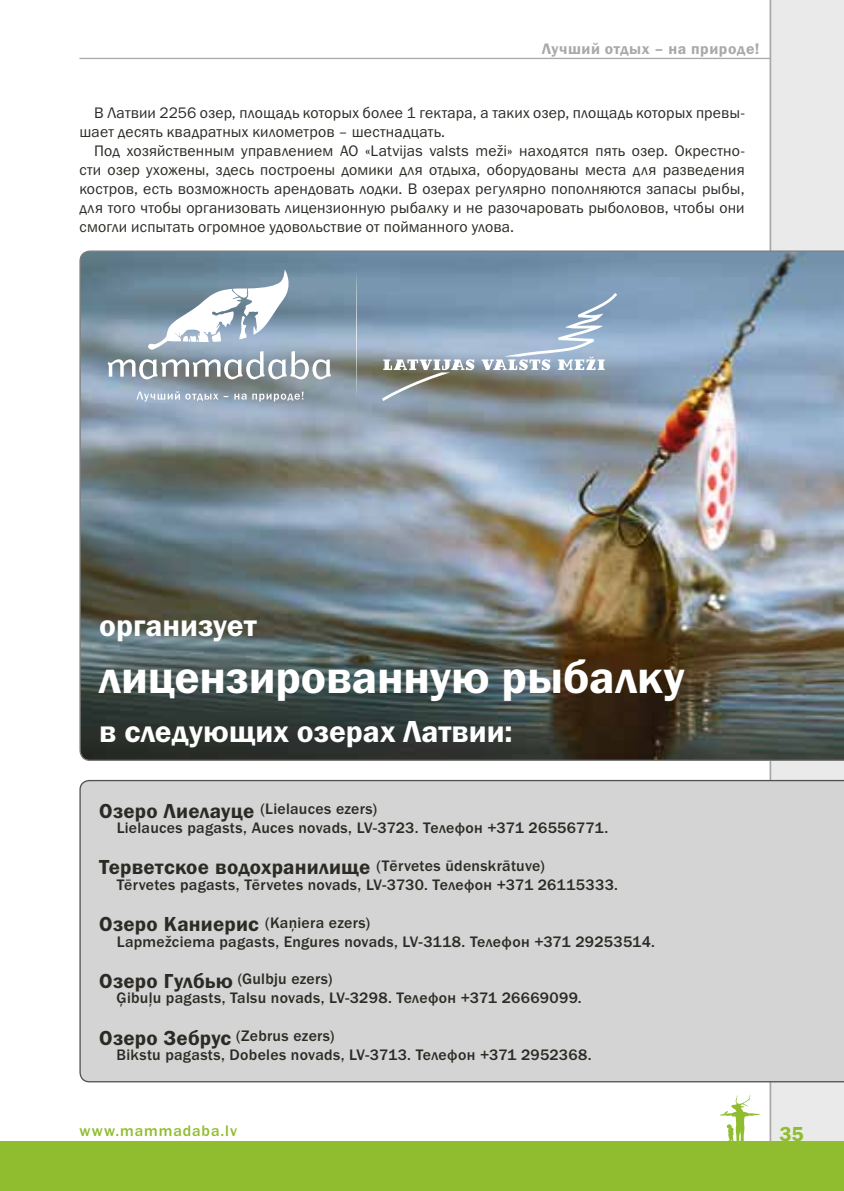
<style>
.page{position:relative;width:844px;height:1191px;background:#fff}
.page>*{position:absolute;margin:0;border:0;box-sizing:border-box;transform-origin:0 0}
.t1{font:600 47.25px "Franklin Gothic";color:#fff}
.t2{font:600 31.5px "Franklin Gothic";color:#fff}
.t3{font:600 21px "Franklin Gothic";letter-spacing:.015em;color:#2c2a25}
.t4{font:600 21px "Franklin Gothic";color:#90bd2f}
.t5{font:15.75px/18.9px "Franklin Gothic";letter-spacing:.01em;color:#2c2a25}
.t6{font:500 15.75px/18.9px "Franklin Gothic";letter-spacing:.02em;color:#2c2a25}
.t7{font:600 15.75px "Franklin Gothic";letter-spacing:.04em;color:#a8a9a8}
.t8{font:500 15.75px "Franklin Gothic";letter-spacing:.055em;color:#90bd2f}
.s1{font-weight:600;font-size:21px}
</style>
<div class="page">
<hr style="left:79px;top:58px;width:764px;height:1px;background:#a8a9a8">
<div style="left:769px;top:0;width:74px;height:1141px;background:#e9eae9"></div>
<div style="left:0;top:1141px;width:843px;height:50px;background:#90bd2f"></div>
<svg style="left:720px;top:1095px;width:40px;height:46px"></svg>
<img style="left:79px;top:250px;width:764px;height:511px">
<div style="left:79px;top:780px;width:764px;height:302px;background:#d3d4d3"></div>
<svg style="left:356px;top:271px;width:1px;height:129px"></svg>
<svg style="left:382px;top:359px;width:92px;height:42px;background:#91958e"></svg>
<svg style="left:481px;top:293px;width:136px;height:77px;background:#9bb2c9"></svg>
<svg style="left:108px;top:269px;width:223px;height:110px"></svg>
<svg style="left:136px;top:391px;width:167px;height:11px;background:#a5b2bf"></svg>
<p class="t7" style="left:542px;top:39px;width:219px">Лучший отдых – на природе!</p>
<p class="t5" style="left:79px;top:104px;width:666px;text-indent:15px">В Латвии 2256 озер, площадь которых более 1 гектара, а таких озер, площадь которых превы&shy;шает десять квадратных километров – шестнадцать.</p>
<p class="t5" style="left:79px;top:142px;width:666px;text-align:justify;text-indent:15px">Под хозяйственным управлением АО «Latvijas valsts meži» находятся пять озер. Окрестно&shy;сти озер ухожены, здесь построены домики для отдыха, оборудованы места для разведения костров, есть возможность арендовать лодки. В озерах регулярно пополняются запасы рыбы, для того чтобы организовать лицензионную рыбалку и не разочаровать рыболовов, чтобы они смогли испытать огромное удовольствие от пойманного улова.</p>
<h2 class="t2" style="left:99px;top:606px;width:159px">организует</h2>
<h1 class="t1" style="left:99px;top:648px;width:587px">лицензированную рыбалку</h1>
<h2 class="t2" style="left:99px;top:712px;width:415px">в следующих озерах Латвии:</h2>
<p class="t6" style="left:117px;top:799px;width:493px;text-indent:-17px"><span class="s1">Озеро Лиелауце</span> (Lielauces ezers)<br>Lielauces pagasts, Auces novads, LV-3723. Телефон +371 26556771.</p>
<h3 class="t3" style="left:99px;top:854px;width:447px">Терветское водохранилище <sup>(Tērvetes</sup> <sup>ūdenskrātuve)</sup></h3>
<p class="t6" style="left:117px;top:875px;width:503px">Tērvetes pagasts, Tērvetes novads, LV-3730. Телефон +371 26115333.</p>
<p class="t6" style="left:117px;top:913px;width:539px;text-indent:-17px"><span class="s1">Озеро Каниерис</span> (Kaņiera ezers)<br>Lapmežciema pagasts, Engures novads, LV-3118. Телефон +371 29253514.</p>
<p class="t6" style="left:117px;top:969px;width:466px;text-indent:-17px"><span class="s1">Озеро Гулбью</span> (Gulbju ezers)<br>Ģibuļu pagasts, Talsu novads, LV-3298. Телефон +371 26669099.</p>
<p class="t6" style="left:117px;top:1026px;width:476px;text-indent:-17px"><span class="s1">Озеро Зебрус</span> (Zebrus ezers)<br>Bikstu pagasts, Dobeles novads, LV-3713. Телефон +371 2952368.</p>
<p class="t8" style="left:79px;top:1121px;width:159px">www.mammadaba.lv</p>
<h3 class="t4" style="left:779px;top:1121px;width:26px">35</h3>
</div>
